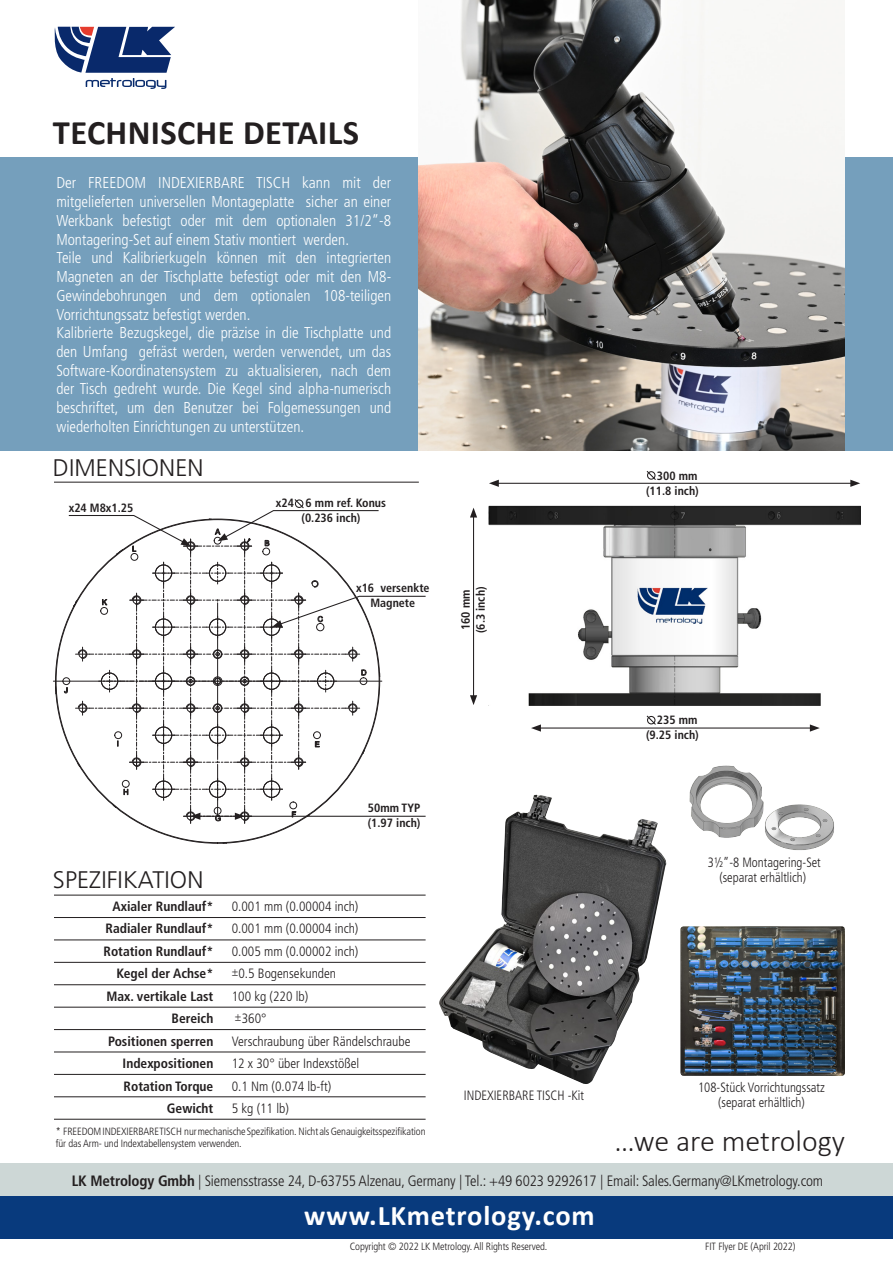
<style>
.page{position:relative;width:893px;height:1263px;background:#fff}
.page>*{position:absolute;margin:0;border:0;box-sizing:border-box;transform-origin:0 0}
.t1{font:700 34.5px "Calibri";letter-spacing:.01em;color:#231f20}
.t2{font:300 30px "Calibri";color:#231f20}
.t3{font:700 28.5px "Calibri";letter-spacing:.03em;color:#fff}
.t4{font:300 24px "Frutiger LT Std";letter-spacing:.005em;color:#231f20}
.t5{font:300 condensed 15.75px/18.8px "Frutiger LT Std";color:#fff}
.t6{font:300 condensed 15px "Frutiger LT Std";letter-spacing:-.01em;color:#231f20}
.t7{font:300 condensed 13.5px/22.5px "Frutiger LT Std";color:#231f20}
.t8{font:700 condensed 13.5px/22.5px "Frutiger LT Std";color:#231f20;text-align:right}
.t9{font:300 condensed 13.5px/15px "Frutiger LT Std";color:#231f20;text-align:center;scale:.95 1}
.t10{font:700 condensed 12px/15px "Frutiger LT Std";color:#231f20;text-align:center}
.t11{font:300 condensed 10.5px/12px "Frutiger LT Std";letter-spacing:-.01em;color:#231f20}
.s1{font-weight:700}
</style>
<div class="page">
<svg style="left:54px;top:27px;width:121px;height:62px"></svg>
<div style="left:0;top:1164px;width:893px;height:32px;background:#cdd7d6"></div>
<div style="left:0;top:1196px;width:893px;height:42px;background:#083a7d"></div>
<div style="left:0;top:157px;width:893px;height:294px;background:#759fbc"></div>
<img style="left:419px;top:0;width:426px;height:451px">
<img style="left:489px;top:506px;width:371px;height:199px">
<div style="left:63px;top:677px;width:7px;height:8px;border:1px solid #231f20;border-radius:50%"></div>
<hr style="left:53px;top:681px;width:81px;height:1px;background:#231f20">
<svg style="left:64px;top:499px;width:362px;height:324px"></svg>
<hr style="left:245px;top:816px;width:181px;height:1px;background:#231f20">
<hr style="left:54px;top:482px;width:365px;height:1px;background:#231f20">
<hr style="left:54px;top:895px;width:372px;height:1px;background:#231f20">
<hr style="left:54px;top:917px;width:372px;height:1px;background:#231f20">
<hr style="left:54px;top:940px;width:372px;height:1px;background:#231f20">
<hr style="left:54px;top:962px;width:372px;height:1px;background:#231f20">
<hr style="left:54px;top:984px;width:372px;height:1px;background:#231f20">
<hr style="left:54px;top:1007px;width:372px;height:1px;background:#231f20">
<hr style="left:496px;top:483px;width:357px;height:1px;background:#231f20">
<svg style="left:489px;top:480px;width:10px;height:7px"></svg>
<svg style="left:850px;top:480px;width:10px;height:7px"></svg>
<svg style="left:646px;top:471px;width:10px;height:9px"></svg>
<hr style="left:539px;top:727px;width:273px;height:1px;background:#231f20">
<svg style="left:531px;top:724px;width:10px;height:8px"></svg>
<svg style="left:810px;top:724px;width:10px;height:8px"></svg>
<svg style="left:646px;top:715px;width:10px;height:10px"></svg>
<hr style="left:473px;top:515px;width:1px;height:183px;background:#231f20">
<svg style="left:470px;top:695px;width:7px;height:10px"></svg>
<svg style="left:470px;top:508px;width:7px;height:9px"></svg>
<hr style="left:54px;top:1029px;width:372px;height:1px;background:#231f20">
<hr style="left:54px;top:1052px;width:372px;height:1px;background:#231f20">
<hr style="left:54px;top:1074px;width:372px;height:1px;background:#231f20">
<hr style="left:54px;top:1096px;width:372px;height:1px;background:#231f20">
<hr style="left:54px;top:1119px;width:372px;height:1px;background:#231f20">
<img style="left:439px;top:794px;width:227px;height:290px">
<img style="left:680px;top:926px;width:165px;height:150px">
<img style="left:689px;top:765px;width:75px;height:73px">
<img style="left:761px;top:802px;width:73px;height:48px">
<h1 class="t1" style="left:53px;top:110px;width:308px">TECHNISCHE DETAILS</h1>
<p class="t5" style="left:56px;top:174px;width:336px">Der FREEDOM INDEXIERBARE TISCH kann mit der mitgelieferten universellen Montageplatte sicher an einer Werkbank befestigt oder mit dem optionalen 31/2”-8<br>Montagering-Set auf einem Stativ montiert werden.<br>Teile und Kalibrierkugeln können mit den integrierten Magneten an der Tischplatte befestigt oder mit den M8- Gewindebohrungen und dem optionalen 108-teiligen Vorrichtungssatz befestigt werden.<br>Kalibrierte Bezugskegel, die präzise in die Tischplatte und den Umfang gefräst werden, werden verwendet, um das Software-Koordinatensystem zu aktualisieren, nach dem der Tisch gedreht wurde. Die Kegel sind alpha-numerisch beschriftet, um den Benutzer bei Folgemessungen und wiederholten Einrichtungen zu unterstützen.</p>
<h3 class="t4" style="left:53px;top:455px;width:152px">DIMENSIONEN</h3>
<p class="t10" style="left:69px;top:500px;width:66px">x24 M8x1.25</p>
<p class="t10" style="left:276px;top:495px;width:112px">x24 6 mm ref. Konus (0.236 inch)</p>
<p class="t10" style="left:356px;top:581px;width:75px">x16 versenkte<br>Magnete</p>
<p class="t10" style="left:458px;top:633px;width:48px;text-align:left;rotate:-90deg">160 mm (6.3 inch)</p>
<p class="t10" style="left:646px;top:468px;width:54px;text-align:right">300 mm (11.8 inch)</p>
<h3 class="t4" style="left:53px;top:866px;width:152px">SPEZIFIKATION</h3>
<p class="t10" style="left:368px;top:801px;width:54px;text-align:left">50mm TYP (1.97 inch)</p>
<p class="t8" style="left:104px;top:895px;width:111px">Axialer Rundlauf*<br>Radialer Rundlauf*<br>Rotation Rundlauf*<br>Kegel der Achse*<br>Max. vertikale Last<br>Bereich<br>Positionen sperren<br>Indexpositionen<br>Rotation Torque<br>Gewicht</p>
<p class="t7" style="left:232px;top:895px;width:180px">0.001 mm (0.00004 inch)<br>0.001 mm (0.00004 inch)<br>0.005 mm (0.00002 inch)<br>±0.5 Bogensekunden<br>100 kg (220 lb)<br>±360°<br>Verschraubung über Rändelschraube<br>12 x 30° über Indexstößel<br>0.1 Nm (0.074 lb-ft)<br>5 kg (11 lb)</p>
<p class="t11" style="left:56px;top:1125px;width:371px">* FREEDOM INDEXIERBARE TISCH nur mechanische Spezifikation. Nicht als Genauigkeitsspezifikation für das Arm- und Indextabellensystem verwenden.</p>
<p class="t10" style="left:646px;top:713px;width:54px;text-align:right">235 mm (9.25 inch)</p>
<p class="t9" style="left:708px;top:855px;width:120px">3½”-8 Montagering-Set (separat erhältlich)</p>
<p class="t9" style="left:464px;top:1088px;width:128px">INDEXIERBARE TISCH -Kit</p>
<p class="t9" style="left:698px;top:1080px;width:135px">108-Stück Vorrichtungssatz (separat erhältlich)</p>
<h2 class="t2" style="left:614px;top:1123px;width:232px">…we are metrology</h2>
<p class="t6" style="left:72px;top:1172px;width:753px"><span class="s1">LK Metrology Gmbh</span> | Siemensstrasse 24, D-63755 Alzenau, Germany | Tel.: +49 6023 9292617 | Email: Sales.Germany@LKmetrology.com</p>
<h3 class="t3" style="left:304px;top:1197px;width:292px">www.LKmetrology.com</h3>
<p class="t11" style="left:350px;top:1240px;width:199px">Copyright © 2022 LK Metrology. All Rights Reserved.</p>
<p class="t11" style="left:705px;top:1240px;width:92px">FIT Flyer DE (April 2022)</p>
</div>
